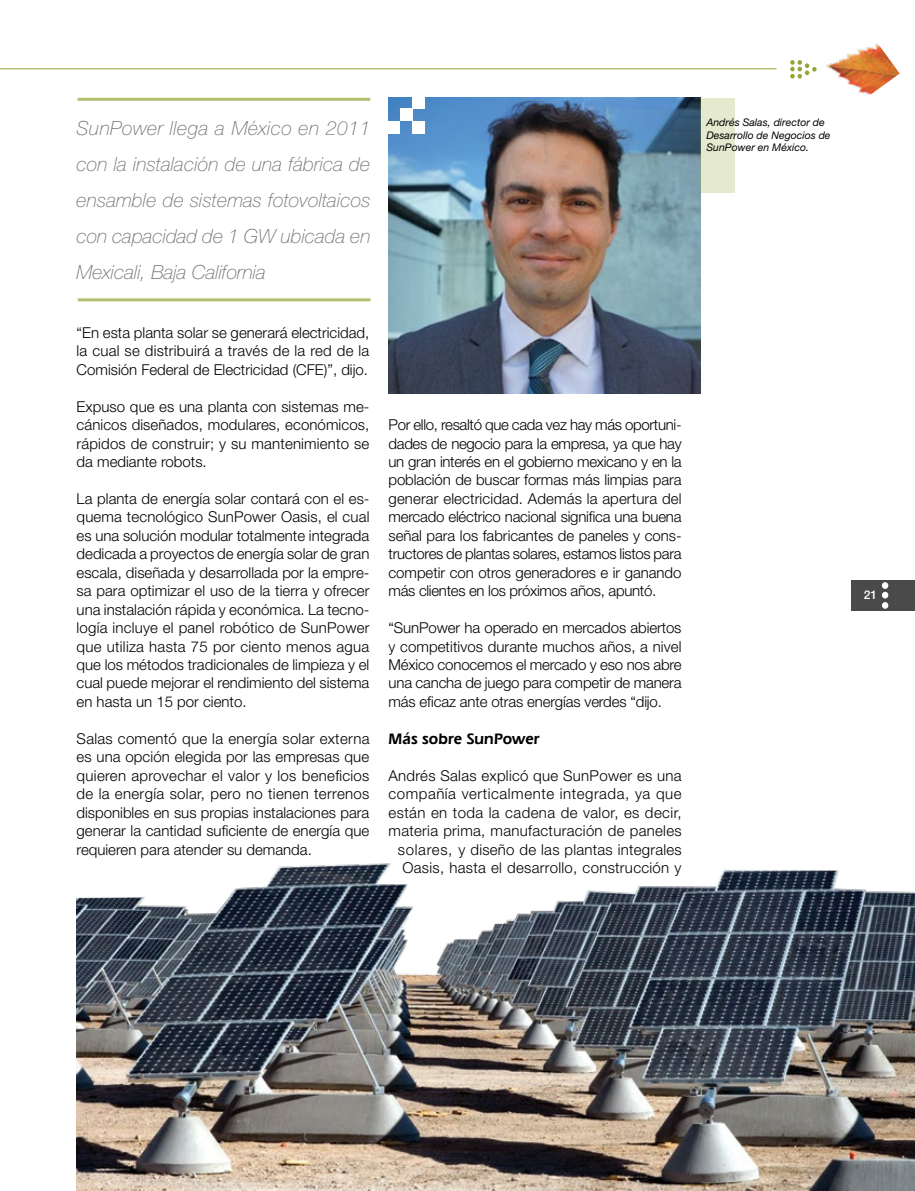
<style>
.page{position:relative;width:915px;height:1191px;background:#fff}
.page>*{position:absolute;margin:0;border:0;box-sizing:border-box;transform-origin:0 0}
.t1{font:italic 100 19.5px/36px "Helvetica Neue LT Std";color:#6d6e71;text-align:justify}
.t2{font:600 15.75px "Eras IT Cby BT";letter-spacing:.01em;color:#000}
.t3{font:300 15px/18.5px "Helvetica Neue LT Std";color:#000;text-align:justify}
.t4{font:300 15px/18.5px "Helvetica Neue LT Std";letter-spacing:.02em;color:#000;text-align:right}
.t5{font:500 12px "Helvetica Neue LT Std";color:#fff}
.t6{font:italic 10.5px/12.6px "Helvetica Neue LT Std";color:#000}
</style>
<div class="page">
<svg style="left:790px;top:60px;width:25px;height:19px"></svg>
<img style="left:815px;top:43px;width:84px;height:52px">
<hr style="left:0;top:68px;width:776px;height:1px;background:#96a434">
<div style="left:850px;top:580px;width:64px;height:30px;background:#4a4a4a"></div>
<div style="left:881px;top:592px;width:7px;height:6px;background:#fff;border-radius:50%"></div>
<svg style="left:881px;top:602px;width:7px;height:7px"></svg>
<svg style="left:881px;top:582px;width:7px;height:7px"></svg>
<img style="left:388px;top:98px;width:312px;height:295px">
<img style="left:77px;top:863px;width:837px;height:328px">
<div style="left:700px;top:98px;width:34px;height:94px;background:#e5e9ce"></div>
<hr style="left:78px;top:98px;width:292px;height:3px;background:#96a434">
<hr style="left:78px;top:298px;width:292px;height:3px;background:#96a434">
<div style="left:399px;top:109px;width:13px;height:12px;background:#fff"></div>
<div style="left:412px;top:121px;width:13px;height:12px;background:#fff"></div>
<div style="left:387px;top:121px;width:12px;height:13px;background:#fff"></div>
<div style="left:412px;top:96px;width:13px;height:13px;background:#fff"></div>
<h1 class="t1" style="left:77px;top:110px;width:295px">SunPower llega a México en 2011 con la instalación de una fábrica de ensamble de sistemas fotovoltaicos con capacidad de 1 GW ubicada en Mexicali, Baja California</h1>
<p class="t3" style="left:77px;top:323px;width:294px">“En esta planta solar se generará electricidad, la cual se distribuirá a través de la red de la Comisión Federal de Electricidad (CFE)”, dijo.</p>
<p class="t3" style="left:77px;top:397px;width:294px">Expuso que es una planta con sistemas me&shy;cánicos diseñados, modulares, económicos, rápidos de construir; y su mantenimiento se da mediante robots.</p>
<p class="t3" style="left:77px;top:489px;width:294px">La planta de energía solar contará con el es&shy;quema tecnológico SunPower Oasis, el cual es una solución modular totalmente integrada dedicada a proyectos de energía solar de gran escala, diseñada y desarrollada por la empre&shy;sa para optimizar el uso de la tierra y ofrecer una instalación rápida y económica. La tecno&shy;logía incluye el panel robótico de SunPower que utiliza hasta 75 por ciento menos agua que los métodos tradicionales de limpieza y el cual puede mejorar el rendimiento del sistema en hasta un 15 por ciento.</p>
<p class="t3" style="left:77px;top:729px;width:294px">Salas comentó que la energía solar externa es una opción elegida por las empresas que quieren aprovechar el valor y los beneficios de la energía solar, pero no tienen terrenos disponibles en sus propias instalaciones para generar la cantidad suficiente de energía que requieren para atender su demanda.</p>
<p class="t3" style="left:388px;top:415px;width:294px">Por ello, resaltó que cada vez hay más oportuni&shy;dades de negocio para la empresa, ya que hay un gran interés en el gobierno mexicano y en la población de buscar formas más limpias para generar electricidad. Además la apertura del mercado eléctrico nacional significa una buena señal para los fabricantes de paneles y cons&shy;tructores de plantas solares, estamos listos para competir con otros generadores e ir ganando más clientes en los próximos años, apuntó.</p>
<p class="t3" style="left:388px;top:618px;width:294px">“SunPower ha operado en mercados abiertos y competitivos durante muchos años, a nivel México conocemos el mercado y eso nos abre una cancha de juego para competir de manera más eficaz ante otras energías verdes “dijo.</p>
<p class="t2" style="left:388px;top:729px;width:152px">Más sobre SunPower</p>
<p class="t4" style="left:388px;top:766px;width:294px">Andrés Salas explicó que SunPower es una compañía verticalmente integrada, ya que están en toda la cadena de valor, es decir, materia prima, manufacturación de paneles solares, y diseño de las plantas integrales Oasis, hasta el desarrollo, construcción y</p>
<p class="t6" style="left:706px;top:116px;width:126px">Andrés Salas, director de<br>Desarrollo de Negocios de<br>SunPower en México.</p>
<p class="t5" style="left:863px;top:588px;width:15px">21</p>
</div>
